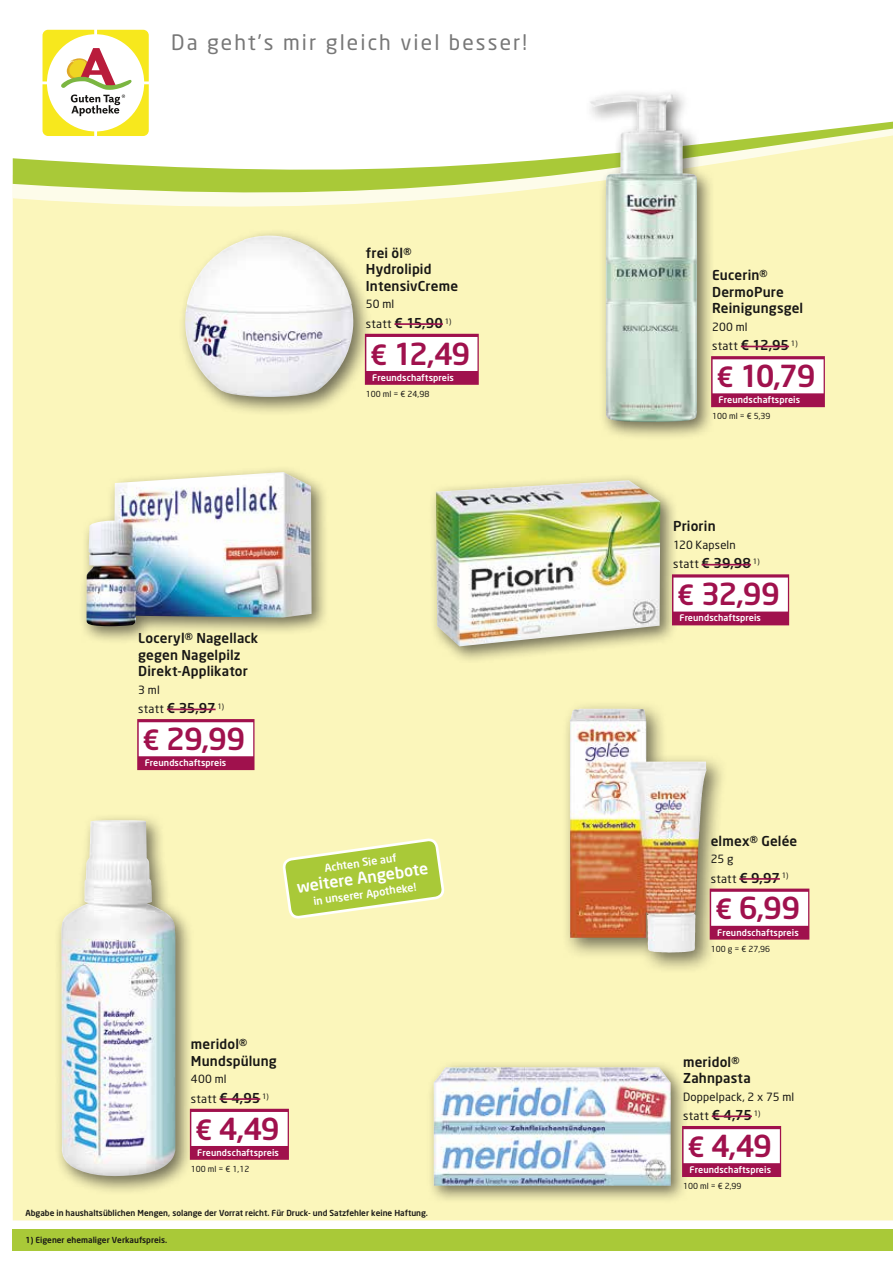
<style>
.page{position:relative;width:893px;height:1263px;background:#fff}
.page>*{position:absolute;margin:0;border:0;box-sizing:border-box;transform-origin:0 0}
.t1{font:500 30px "Neo Sans";letter-spacing:-.05em;color:#a0114d}
.t2{font:21px "Neo Sans";letter-spacing:.1em;color:#777}
.t3{font:500 15.75px "Neo Sans";color:#fff}
.t4{font:500 13.5px/16.5px "Neo Sans";letter-spacing:.01em;color:#181715}
.t5{font:11.55px "Neo Sans";letter-spacing:.025em;color:#181715}
.t6{font:11.25px "Neo Sans";letter-spacing:.015em;color:#181715}
.t7{font:500 10.65px "Neo Sans";color:#fff}
.t8{font:500 9px "Neo Sans";letter-spacing:.01em;color:#fff}
.t9{font:500 8.25px "Neo Sans";color:#181715}
.t10{font:8.25px "Neo Sans";color:#181715}
.s1{font-weight:400;font-size:11.55px}
.s2{font-size:27.6px}
.s3{font-weight:500;font-size:13.5px}
</style>
<div class="page">
<div style="left:13px;top:93px;width:880px;height:1127px;background:#fbf6bb"></div>
<svg style="left:43px;top:30px;width:106px;height:91px"></svg>
<div style="left:13px;top:1229px;width:880px;height:21px;background:#a9c938"></div>
<svg style="left:13px;top:121px;width:880px;height:88px"></svg>
<div style="left:428px;top:473px;width:251px;height:191px;background:#181715;opacity:.6"></div>
<img style="left:436px;top:480px;width:224px;height:166px">
<div style="left:672px;top:574px;width:117px;height:51px;background:#a0114d"></div>
<div style="left:673px;top:577px;width:115px;height:34px;background:#fff"></div>
<hr style="left:702px;top:564px;width:49px;height:1px;background:#a0114d">
<div style="left:583px;top:87px;width:132px;height:353px;background:#181715;opacity:.6"></div>
<img style="left:589px;top:94px;width:108px;height:328px">
<div style="left:711px;top:356px;width:114px;height:51px;background:#a0114d"></div>
<div style="left:713px;top:359px;width:111px;height:34px;background:#fff"></div>
<hr style="left:741px;top:346px;width:48px;height:1px;background:#a0114d">
<div style="left:54px;top:812px;width:141px;height:383px;background:#181715;opacity:.6"></div>
<img style="left:60px;top:820px;width:115px;height:357px">
<div style="left:190px;top:1109px;width:99px;height:51px;background:#a0114d"></div>
<div style="left:191px;top:1112px;width:97px;height:34px;background:#fff"></div>
<hr style="left:220px;top:1098px;width:40px;height:2px;background:#a0114d">
<div style="left:561px;top:700px;width:166px;height:274px;background:#181715;opacity:.6"></div>
<img style="left:570px;top:709px;width:136px;height:244px">
<div style="left:710px;top:888px;width:99px;height:52px;background:#a0114d"></div>
<div style="left:711px;top:892px;width:97px;height:34px;background:#fff"></div>
<hr style="left:739px;top:878px;width:41px;height:2px;background:#a0114d">
<div style="left:426px;top:1060px;width:263px;height:144px;background:#181715;opacity:.6"></div>
<img style="left:434px;top:1067px;width:237px;height:119px">
<div style="left:682px;top:1126px;width:99px;height:51px;background:#a0114d"></div>
<div style="left:683px;top:1129px;width:97px;height:34px;background:#fff"></div>
<hr style="left:712px;top:1115px;width:40px;height:2px;background:#a0114d">
<div style="left:79px;top:465px;width:251px;height:179px;background:#181715;opacity:.6"></div>
<img style="left:86px;top:472px;width:226px;height:154px">
<div style="left:137px;top:719px;width:117px;height:51px;background:#a0114d"></div>
<div style="left:139px;top:722px;width:114px;height:34px;background:#fff"></div>
<hr style="left:167px;top:708px;width:49px;height:2px;background:#a0114d">
<div style="left:178px;top:228px;width:194px;height:188px;background:#181715;opacity:.6"></div>
<img style="left:185px;top:236px;width:168px;height:161px">
<div style="left:365px;top:334px;width:114px;height:51px;background:#a0114d"></div>
<div style="left:366px;top:337px;width:111px;height:34px;background:#fff"></div>
<hr style="left:395px;top:323px;width:48px;height:2px;background:#a0114d">
<svg style="left:283px;top:839px;width:161px;height:79px;background:#c5d86a"></svg>
<h2 class="t2" style="left:171px;top:30px;width:357px">Da geht’s mir gleich viel besser!</h2>
<p class="t4" style="left:366px;top:244px;width:94px">frei öl®<br>Hydrolipid<br>IntensivCreme</p>
<p class="t6" style="left:366px;top:297px;width:30px">50 ml</p>
<p class="t4" style="left:366px;top:314px;width:87px"><span class="s1">statt</span> € 15,90 <sup>1)</sup></p>
<h1 class="t1" style="left:370px;top:335px;width:102px"><span class="s2">€</span> 12,49</h1>
<p class="t8" style="left:372px;top:372px;width:83px">Freundschaftspreis</p>
<p class="t10" style="left:366px;top:389px;width:65px">100 ml = € 24,98</p>
<p class="t4" style="left:138px;top:630px;width:122px">Loceryl® Nagellack gegen Nagelpilz<br>Direkt-Applikator</p>
<p class="t6" style="left:138px;top:682px;width:23px">3 ml</p>
<p class="t4" style="left:138px;top:700px;width:87px"><span class="s1">statt</span> € 35,97 <sup>1)</sup></p>
<h1 class="t1" style="left:143px;top:720px;width:104px"><span class="s2">€</span> 29,99</h1>
<p class="t8" style="left:145px;top:757px;width:83px">Freundschaftspreis</p>
<p class="t7" style="left:324px;top:861px;width:74px;rotate:-8deg">Achten Sie auf</p>
<p class="t3" style="left:296px;top:877px;width:134px;rotate:-8deg">weitere Angebote</p>
<p class="t7" style="left:313px;top:894px;width:105px;rotate:-8deg">in unserer Apotheke!</p>
<p class="t4" style="left:191px;top:1036px;width:87px">meridol®<br>Mundspülung</p>
<p class="t6" style="left:191px;top:1072px;width:37px">400 ml</p>
<p class="t5" style="left:191px;top:1091px;width:79px">statt <span class="s3">€ 4,95</span> <sup>1)</sup></p>
<h1 class="t1" style="left:195px;top:1109px;width:86px"><span class="s2">€</span> 4,49</h1>
<p class="t8" style="left:197px;top:1147px;width:83px">Freundschaftspreis</p>
<p class="t10" style="left:191px;top:1163px;width:60px">100 ml = € 1,12</p>
<p class="t9" style="left:26px;top:1207px;width:404px">Abgabe in haushaltsüblichen Mengen, solange der Vorrat reicht. Für Druck- und Satzfehler keine Haftung.</p>
<p class="t9" style="left:26px;top:1234px;width:143px">1) Eigener ehemaliger Verkaufspreis.</p>
<p class="t4" style="left:712px;top:267px;width:93px">Eucerin®<br>DermoPure<br>Reinigungsgel</p>
<p class="t6" style="left:712px;top:320px;width:37px">200 ml</p>
<p class="t4" style="left:712px;top:337px;width:87px"><span class="s1">statt</span> € 12,95 <sup>1)</sup></p>
<h1 class="t1" style="left:716px;top:357px;width:101px"><span class="s2">€</span> 10,79</h1>
<p class="t8" style="left:718px;top:394px;width:83px">Freundschaftspreis</p>
<p class="t10" style="left:712px;top:411px;width:60px">100 ml = € 5,39</p>
<p class="t4" style="left:673px;top:518px;width:44px">Priorin</p>
<p class="t6" style="left:673px;top:538px;width:64px">120 Kapseln</p>
<p class="t4" style="left:673px;top:555px;width:88px"><span class="s1">statt</span> € 39,98 <sup>1)</sup></p>
<h1 class="t1" style="left:677px;top:575px;width:104px"><span class="s2">€</span> 32,99</h1>
<p class="t8" style="left:679px;top:612px;width:83px">Freundschaftspreis</p>
<p class="t4" style="left:711px;top:832px;width:88px">elmex® Gelée</p>
<p class="t6" style="left:711px;top:852px;width:24px">25 g</p>
<p class="t5" style="left:711px;top:871px;width:79px">statt <span class="s3">€ 9,97</span> <sup>1)</sup></p>
<h1 class="t1" style="left:715px;top:889px;width:87px"><span class="s2">€</span> 6,99</h1>
<p class="t8" style="left:717px;top:926px;width:83px">Freundschaftspreis</p>
<p class="t10" style="left:711px;top:943px;width:61px">100 g = € 27,96</p>
<p class="t4" style="left:683px;top:1053px;width:69px">meridol®<br>Zahnpasta</p>
<p class="t6" style="left:683px;top:1089px;width:113px">Doppelpack, 2 x 75 ml</p>
<p class="t5" style="left:683px;top:1109px;width:79px">statt <span class="s3">€ 4,75</span> <sup>1)</sup></p>
<h1 class="t1" style="left:687px;top:1127px;width:86px"><span class="s2">€</span> 4,49</h1>
<p class="t8" style="left:689px;top:1164px;width:83px">Freundschaftspreis</p>
<p class="t10" style="left:683px;top:1181px;width:60px">100 ml = € 2,99</p>
</div>
